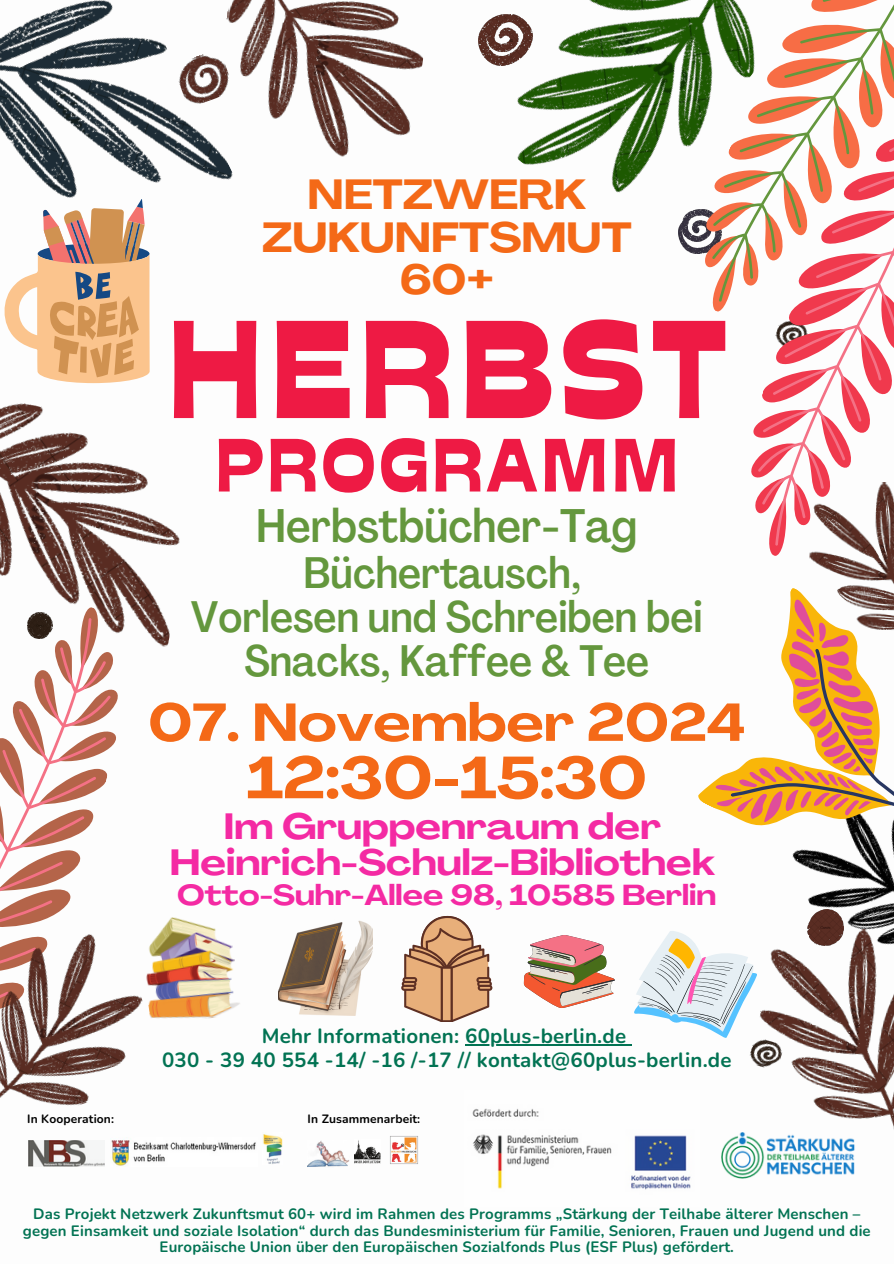
<style>
.page{position:relative;width:894px;height:1264px;background:#fff}
.page>*{position:absolute;margin:0;border:0;box-sizing:border-box;transform-origin:0 0}
.t1{font:138.75px "Stadio Now Novarese";letter-spacing:.045em;color:#ee1a44}
.t2{font:75.15px "Stadio Now Novarese";letter-spacing:.045em;color:#ee1a44}
.t3{font:700 expanded 58.5px "Agrandir";color:#f46917}
.t4{font:700 expanded 52.5px "Agrandir";color:#f46917}
.t5{font:500 condensed 46.5px "Agrandir";color:#64973d}
.t6{font:500 condensed 43.5px/43.8px "Agrandir";color:#64973d;text-align:center}
.t7{font:700 expanded 41.55px/42.3px "Agrandir";color:#f46917;text-align:center}
.t8{font:700 expanded 36px/36px "Agrandir";color:#f42aa3;text-align:center}
.t9{font:700 expanded 28.5px "Agrandir";color:#f42aa3}
.t10{font:700 20.55px "Nunito";letter-spacing:.01em;color:#027353}
.t11{font:700 15px/16.8px "Nunito";letter-spacing:.01em;color:#027353;text-align:center}
.t12{font:700 12px "Nunito";letter-spacing:.01em;color:#000}
</style>
<div class="page">
<img style="left:0;top:383px;width:180px;height:264px">
<img style="left:234px;top:0;width:190px;height:157px">
<img style="left:0;top:0;width:234px;height:198px">
<img style="left:478px;top:0;width:190px;height:193px">
<img style="left:721px;top:1132px;width:134px;height:46px">
<img style="left:472px;top:1108px;width:219px;height:82px">
<img style="left:354px;top:1140px;width:26px;height:23px">
<img style="left:390px;top:1136px;width:28px;height:28px">
<img style="left:307px;top:1141px;width:42px;height:26px">
<img style="left:173px;top:48px;width:62px;height:60px">
<svg style="left:668px;top:0;width:13px;height:244px"></svg>
<svg style="left:681px;top:0;width:212px;height:312px"></svg>
<svg style="left:723px;top:114px;width:170px;height:467px"></svg>
<svg style="left:735px;top:56px;width:158px;height:512px"></svg>
<svg style="left:0;top:582px;width:145px;height:65px"></svg>
<svg style="left:0;top:595px;width:133px;height:326px"></svg>
<img style="left:0;top:921px;width:138px;height:185px">
<img style="left:138px;top:917px;width:102px;height:102px">
<img style="left:747px;top:949px;width:146px;height:201px">
<img style="left:779px;top:879px;width:114px;height:105px">
<svg style="left:790px;top:587px;width:103px;height:10px"></svg>
<svg style="left:807px;top:867px;width:86px;height:12px"></svg>
<svg style="left:698px;top:597px;width:195px;height:270px"></svg>
<svg style="left:401px;top:915px;width:91px;height:106px"></svg>
<img style="left:28px;top:1140px;width:77px;height:26px">
<img style="left:110px;top:1139px;width:146px;height:26px">
<img style="left:262px;top:1134px;width:21px;height:30px">
<img style="left:278px;top:920px;width:94px;height:95px">
<svg style="left:4px;top:199px;width:146px;height:184px"></svg>
<hr style="left:465px;top:1044px;width:161px;height:1px;background:#027353">
<svg style="left:523px;top:931px;width:243px;height:123px"></svg>
<h2 class="t7" style="left:262px;top:178px;width:371px">NETZWERK<br>ZUKUNFTSMUT<br>60+</h2>
<p class="t1" style="left:167px;top:286px;width:561px">HERBST</p>
<p class="t2" style="left:215px;top:420px;width:465px">PROGRAMM</p>
<p class="t5" style="left:256px;top:507px;width:382px">Herbstbücher-Tag</p>
<p class="t6" style="left:191px;top:555px;width:513px">Büchertausch,<br>Vorlesen und Schreiben bei<br>Snacks, Kaffee &amp; Tee</p>
<p class="t4" style="left:148px;top:701px;width:598px">07. November 2024</p>
<p class="t3" style="left:246px;top:754px;width:402px">12:30-15:30</p>
<p class="t8" style="left:170px;top:812px;width:546px">Im Gruppenraum der<br>Heinrich-Schulz-Bibliothek</p>
<p class="t9" style="left:177px;top:883px;width:540px">Otto-Suhr-Allee 98, 10585 Berlin</p>
<p class="t12" style="left:27px;top:1110px;width:88px">In Kooperation:</p>
<p class="t10" style="left:262px;top:1022px;width:366px">Mehr Informationen: 60plus-berlin.de</p>
<p class="t10" style="left:162px;top:1046px;width:571px">030 - 39 40 554 -14/ -16 /-17 // kontakt@60plus-berlin.de</p>
<p class="t12" style="left:307px;top:1110px;width:114px">In Zusammenarbeit:</p>
<p class="t11" style="left:23px;top:1205px;width:849px">Das Projekt Netzwerk Zukunftsmut 60+ wird im Rahmen des Programms „Stärkung der Teilhabe älterer Menschen – gegen Einsamkeit und soziale Isolation“ durch das Bundesministerium für Familie, Senioren, Frauen und Jugend und die<br>Europäische Union über den Europäischen Sozialfonds Plus (ESF Plus) gefördert.</p>
</div>
